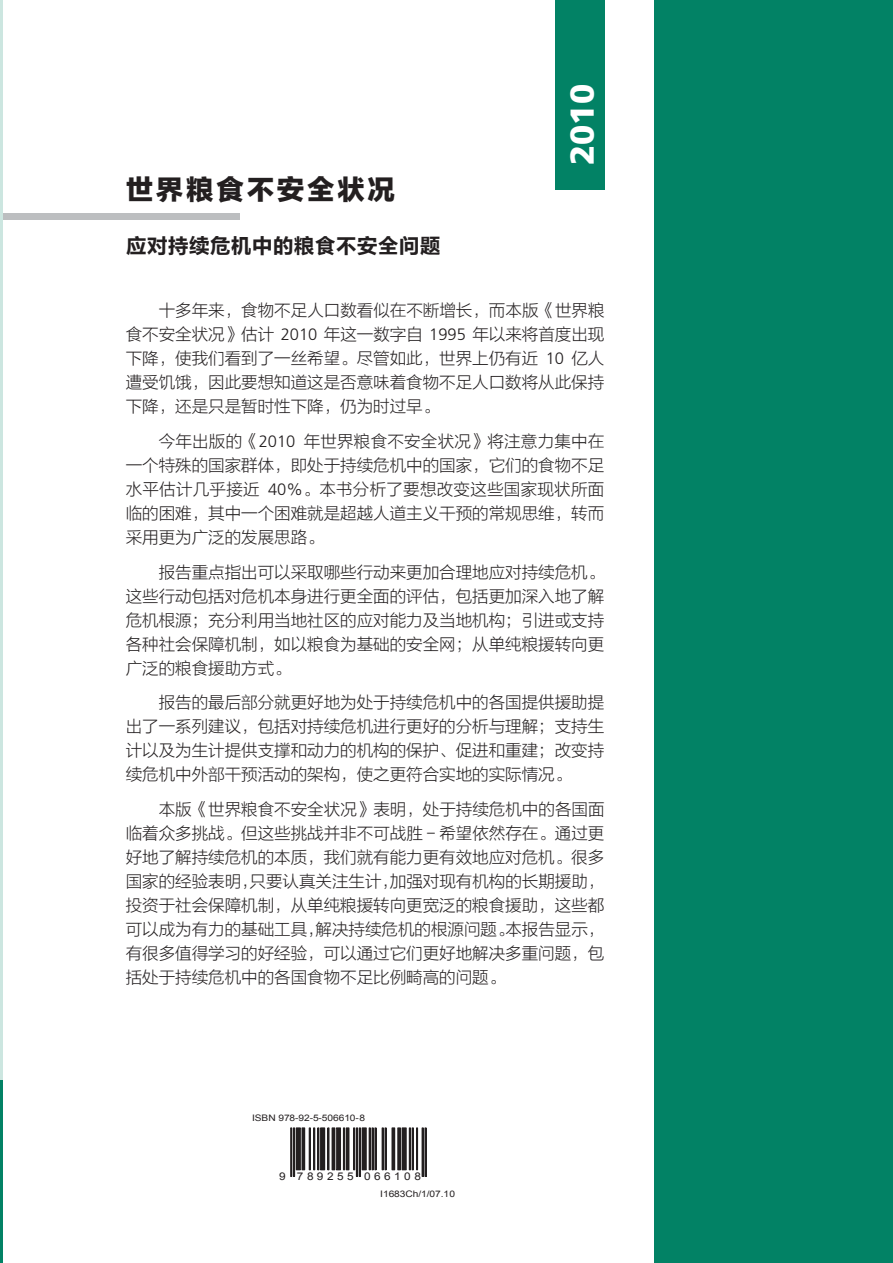
<style>
.page{position:relative;width:893px;height:1263px;background:#fff}
.page>*{position:absolute;margin:0;border:0;box-sizing:border-box;transform-origin:0 0}
.t1{font:900 33.15px "Frutiger LT Std";color:#fff}
.t2{font:27.6px "FZLTTHJW GB1 0";letter-spacing:.1em;color:#231f20}
.t3{font:21px "FZLTCHK GBK1 0";color:#231f20}
.t4{font:16.5px/24px "FZLTXHK GBK1 0";color:#231f20;text-align:justify}
.t5{font:10.65px "Arial";letter-spacing:.295em;color:#231f20;scale:1.11 1}
.t6{font:9px "Arial";letter-spacing:-.005em;color:#231f20;scale:1.13 1}
.s1{font-family:"Frutiger LT Std";font-weight:300}
</style>
<div class="page">
<hr style="left:0;top:0;width:3px;height:1101px;background:#cce6e0">
<hr style="left:0;top:1080px;width:3px;height:183px;background:#028265">
<div style="left:555px;top:0;width:50px;height:189px;background:#028265"></div>
<div style="left:3px;top:213px;width:236px;height:7px;background:#bcbec0"></div>
<div style="left:654px;top:0;width:239px;height:1263px;background:#028265"></div>
<svg style="left:290px;top:1130px;width:137px;height:47px"></svg>
<div style="left:279px;top:1128px;width:150px;height:56px;border:1px solid #fff"></div>
<div style="left:291px;top:1128px;width:1px;height:48px;border:1px solid #231f20"></div>
<div style="left:293px;top:1128px;width:2px;height:48px;border:1px solid #231f20"></div>
<div style="left:296px;top:1128px;width:4px;height:42px;border:1px solid #231f20"></div>
<div style="left:302px;top:1128px;width:3px;height:42px;border:1px solid #231f20"></div>
<div style="left:309px;top:1128px;width:2px;height:42px;border:1px solid #231f20"></div>
<div style="left:313px;top:1128px;width:2px;height:42px;border:1px solid #231f20"></div>
<div style="left:318px;top:1128px;width:1px;height:42px;border:1px solid #231f20"></div>
<hr style="left:321px;top:1128px;width:4px;height:42px;background:#231f20">
<div style="left:320px;top:1128px;width:5px;height:42px;border:1px solid #231f20"></div>
<div style="left:328px;top:1128px;width:1px;height:42px;border:1px solid #231f20"></div>
<div style="left:332px;top:1128px;width:3px;height:42px;border:1px solid #231f20"></div>
<hr style="left:337px;top:1128px;width:4px;height:42px;background:#231f20">
<div style="left:336px;top:1128px;width:5px;height:42px;border:1px solid #231f20"></div>
<div style="left:343px;top:1128px;width:2px;height:42px;border:1px solid #231f20"></div>
<div style="left:346px;top:1128px;width:3px;height:42px;border:1px solid #231f20"></div>
<div style="left:353px;top:1128px;width:2px;height:42px;border:1px solid #231f20"></div>
<div style="left:356px;top:1128px;width:2px;height:48px;border:1px solid #231f20"></div>
<div style="left:359px;top:1128px;width:2px;height:48px;border:1px solid #231f20"></div>
<div style="left:362px;top:1128px;width:4px;height:42px;border:1px solid #231f20"></div>
<div style="left:369px;top:1128px;width:1px;height:42px;border:1px solid #231f20"></div>
<div style="left:372px;top:1128px;width:1px;height:42px;border:1px solid #231f20"></div>
<div style="left:375px;top:1128px;width:1px;height:42px;border:1px solid #231f20"></div>
<div style="left:382px;top:1128px;width:1px;height:42px;border:1px solid #231f20"></div>
<div style="left:385px;top:1128px;width:1px;height:42px;border:1px solid #231f20"></div>
<div style="left:392px;top:1128px;width:3px;height:42px;border:1px solid #231f20"></div>
<div style="left:398px;top:1128px;width:3px;height:42px;border:1px solid #231f20"></div>
<div style="left:402px;top:1128px;width:4px;height:42px;border:1px solid #231f20"></div>
<div style="left:409px;top:1128px;width:2px;height:42px;border:1px solid #231f20"></div>
<div style="left:412px;top:1128px;width:1px;height:42px;border:1px solid #231f20"></div>
<div style="left:416px;top:1128px;width:2px;height:42px;border:1px solid #231f20"></div>
<div style="left:422px;top:1128px;width:1px;height:48px;border:1px solid #231f20"></div>
<div style="left:425px;top:1128px;width:1px;height:48px;border:1px solid #231f20"></div>
<h2 class="t2" style="left:126px;top:175px;width:271px">世界粮食不安全状况</h2>
<p class="t3" style="left:126px;top:234px;width:316px">应对持续危机中的粮食不安全问题</p>
<h1 class="t1" style="left:562px;top:165px;width:82px;rotate:-90deg">2010</h1>
<p class="t4" style="left:126px;top:299px;width:480px;text-indent:33px">十多年来，食物不足人口数看似在不断增长，而本版《世界粮食不安全状况》估计 <span class="s1">2010</span> 年这一数字自 <span class="s1">1995</span> 年以来将首度出现下降，使我们看到了一丝希望。尽管如此，世界上仍有近 <span class="s1">10</span> 亿人遭受饥饿，因此要想知道这是否意味着食物不足人口数将从此保持下降，还是只是暂时性下降，仍为时过早。</p>
<p class="t4" style="left:126px;top:430px;width:480px;text-indent:33px">今年出版的《<span class="s1">2010</span> 年世界粮食不安全状况》将注意力集中在一个特殊的国家群体，即处于持续危机中的国家，它们的食物不足水平估计几乎接近 <span class="s1">40%</span>。本书分析了要想改变这些国家现状所面临的困难，其中一个困难就是超越人道主义干预的常规思维，转而采用更为广泛的发展思路。</p>
<p class="t4" style="left:126px;top:560px;width:480px;text-indent:33px">报告重点指出可以采取哪些行动来更加合理地应对持续危机。这些行动包括对危机本身进行更全面的评估，包括更加深入地了解危机根源；充分利用当地社区的应对能力及当地机构；引进或支持各种社会保障机制，如以粮食为基础的安全网；从单纯粮援转向更广泛的粮食援助方式。</p>
<p class="t4" style="left:126px;top:691px;width:480px;text-indent:33px">报告的最后部分就更好地为处于持续危机中的各国提供援助提出了一系列建议，包括对持续危机进行更好的分析与理解；支持生计以及为生计提供支撑和动力的机构的保护、促进和重建；改变持续危机中外部干预活动的架构，使之更符合实地的实际情况。</p>
<p class="t4" style="left:126px;top:797px;width:480px;text-indent:33px">本版《世界粮食不安全状况》表明，处于持续危机中的各国面临着众多挑战。但这些挑战并非不可战胜－希望依然存在。通过更好地了解持续危机的本质，我们就有能力更有效地应对危机。很多国家的经验表明，只要认真关注生计，加强对现有机构的长期援助，投资于社会保障机制，从单纯粮援转向更宽泛的粮食援助，这些都可以成为有力的基础工具，解决持续危机的根源问题。本报告显示，有很多值得学习的好经验，可以通过它们更好地解决多重问题，包括处于持续危机中的各国食物不足比例畸高的问题。</p>
<p class="t6" style="left:252px;top:1112px;width:102px">ISBN 978-92-5-506610-8</p>
<p class="t5" style="left:279px;top:1170px;width:129px">9 789255 066108</p>
<p class="t6" style="left:380px;top:1188px;width:68px">I1683Ch/1/07.10</p>
</div>
